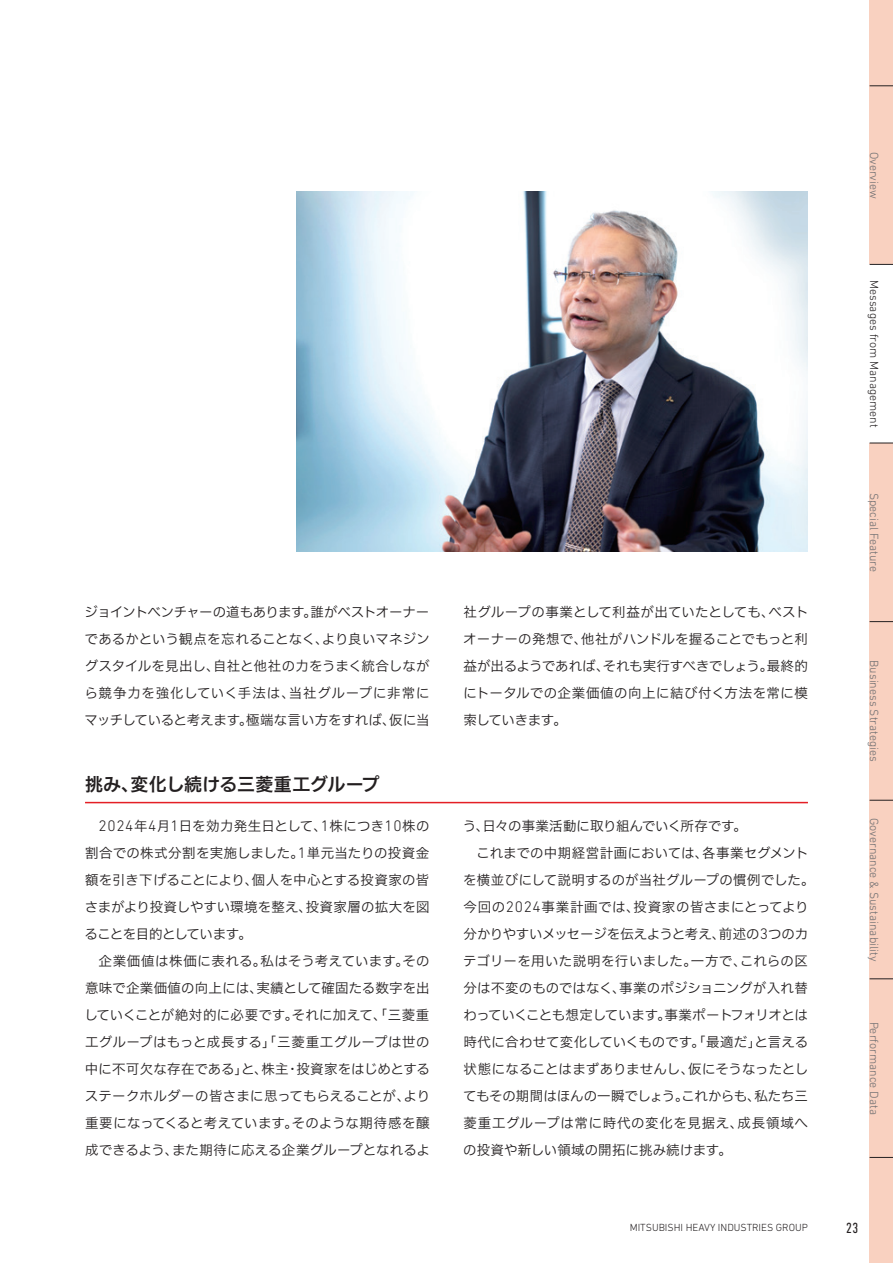
<style>
.page{position:relative;width:893px;height:1263px;background:#fff}
.page>*{position:absolute;margin:0;border:0;box-sizing:border-box;transform-origin:0 0}
.t1{font:18px "Hiragino UD Sans F Std N W6";letter-spacing:-.005em;color:#231f20}
.t2{font:condensed 15px "DIN Next LT Pro";color:#231f20}
.t3{font:13.5px/27px "Hiragino UD Sans F Std N W3";letter-spacing:.005em;color:#231f20;text-align:justify}
.t4{font:13.5px "Hiragino UD Sans F Std N W3";letter-spacing:.03em;color:#231f20}
.t5{font:13.5px "Hiragino UD Sans F Std N W3";letter-spacing:-.02em;color:#231f20}
.t6{font:13.5px "Hiragino UD Sans F Std N W3";letter-spacing:-.03em;color:#231f20}
.t7{font:13.5px "Hiragino UD Sans F Std N W3";letter-spacing:.05em;color:#231f20}
.t8{font:300 12px "DIN Next LT Pro";color:#6c6d70}
.t9{font:300 12px "DIN Next LT Pro";color:#231f20}
.t10{font:300 10.5px "DIN Next LT Pro";color:#231f20}
.s1{font-family:"DIN Next LT Pro";font-weight:300;font-size:15.45px}
</style>
<div class="page">
<hr style="left:85px;top:802px;width:723px;height:1px;background:#e41f25">
<img style="left:297px;top:191px;width:511px;height:360px">
<div style="left:870px;top:0;width:23px;height:1263px;background:#f9d1c0"></div>
<div style="left:870px;top:264px;width:23px;height:179px;background:#fff"></div>
<svg style="left:870px;top:86px;width:23px;height:1px"></svg>
<svg style="left:870px;top:1157px;width:23px;height:1px"></svg>
<svg style="left:870px;top:800px;width:23px;height:1px"></svg>
<svg style="left:870px;top:621px;width:23px;height:1px"></svg>
<svg style="left:870px;top:978px;width:23px;height:1px"></svg>
<svg style="left:870px;top:443px;width:23px;height:1px"></svg>
<svg style="left:870px;top:264px;width:23px;height:1px"></svg>
<p class="t8" style="left:881px;top:152px;width:49px;rotate:90deg">Overview</p>
<p class="t3" style="left:84px;top:597px;width:347px">ジョイントベンチャーの道もあります。誰がベストオーナーであるかという観点を忘れることなく、より良いマネジングスタイルを見出し、自社と他社の力をうまく統合しながら競争力を強化していく手法は、当社グループに非常にマッチしていると考えます。極端な言い方をすれば、仮に当</p>
<p class="t3" style="left:463px;top:597px;width:347px">社グループの事業として利益が出ていたとしても、ベストオーナーの発想で、他社がハンドルを握ることでもっと利益が出るようであれば、それも実行すべきでしょう。最終的にトータルでの企業価値の向上に結び付く方法を常に模索していきます。</p>
<h1 class="t1" style="left:85px;top:771px;width:296px">挑み、変化し続ける三菱重工グループ</h1>
<p class="t3" style="left:85px;top:811px;width:347px;text-indent:14px"><span class="s1">2024</span>年<span class="s1">4</span>月<span class="s1">1</span>日を効力発生日として、<span class="s1">1</span>株につき<span class="s1">10</span>株の割合での株式分割を実施しました。<span class="s1">1</span>単元当たりの投資金額を引き下げることにより、個人を中心とする投資家の皆さまがより投資しやすい環境を整え、投資家層の拡大を図ることを目的としています。</p>
<p class="t3" style="left:84px;top:946px;width:347px;text-indent:14px">企業価値は株価に表れる。私はそう考えています。その意味で企業価値の向上には、実績として確固たる数字を出していくことが絶対的に必要です。それに加えて、「三菱重工グループはもっと成長する」「三菱重工グループは世の中に不可欠な存在である」と、株主・投資家をはじめとするステークホルダーの皆さまに思ってもらえることが、より重要になってくると考えています。そのような期待感を醸成できるよう、また期待に応える企業グループとなれるよ</p>
<p class="t3" style="left:463px;top:811px;width:286px">う、日々の事業活動に取り組んでいく所存です。</p>
<p class="t3" style="left:476px;top:838px;width:333px">これまでの中期経営計画においては、各事業セグメント</p>
<p class="t3" style="left:463px;top:865px;width:353px">を横並びにして説明するのが当社グループの慣例でした。</p>
<p class="t4" style="left:463px;top:897px;width:347px">今回の<span class="s1">2024</span>事業計画では、投資家の皆さまにとってより</p>
<p class="t5" style="left:463px;top:924px;width:346px">分かりやすいメッセージを伝えようと考え、前述の<span class="s1">3</span>つのカ</p>
<p class="t3" style="left:463px;top:946px;width:346px">テゴリーを用いた説明を行いました。一方で、これらの区</p>
<p class="t3" style="left:463px;top:973px;width:346px">分は不変のものではなく、事業のポジショニングが入れ替</p>
<p class="t6" style="left:463px;top:1005px;width:346px">わっていくことも想定しています。事業ポートフォリオとは</p>
<p class="t3" style="left:463px;top:1027px;width:346px">時代に合わせて変化していくものです。「最適だ」と言える</p>
<p class="t3" style="left:463px;top:1054px;width:346px">状態になることはまずありませんし、仮にそうなったとし</p>
<p class="t3" style="left:463px;top:1081px;width:346px">てもその期間はほんの一瞬でしょう。これからも、私たち三</p>
<p class="t7" style="left:463px;top:1113px;width:346px">菱重工グループは常に時代の変化を見据え、成長領域へ</p>
<p class="t3" style="left:463px;top:1135px;width:270px">の投資や新しい領域の開拓に挑み続けます。</p>
<p class="t9" style="left:881px;top:280px;width:149px;rotate:90deg">Messages from Management</p>
<p class="t8" style="left:881px;top:493px;width:81px;rotate:90deg">Special Feature</p>
<p class="t8" style="left:881px;top:660px;width:103px;rotate:90deg">Business Strategies</p>
<p class="t8" style="left:881px;top:818px;width:145px;rotate:90deg">Governance &amp; Sustainability</p>
<p class="t8" style="left:881px;top:1021px;width:95px;rotate:90deg">Performance Data</p>
<p class="t10" style="left:630px;top:1222px;width:180px">MITSUBISHI HEAVY INDUSTRIES GROUP</p>
<p class="t2" style="left:846px;top:1219px;width:14px">23</p>
</div>
